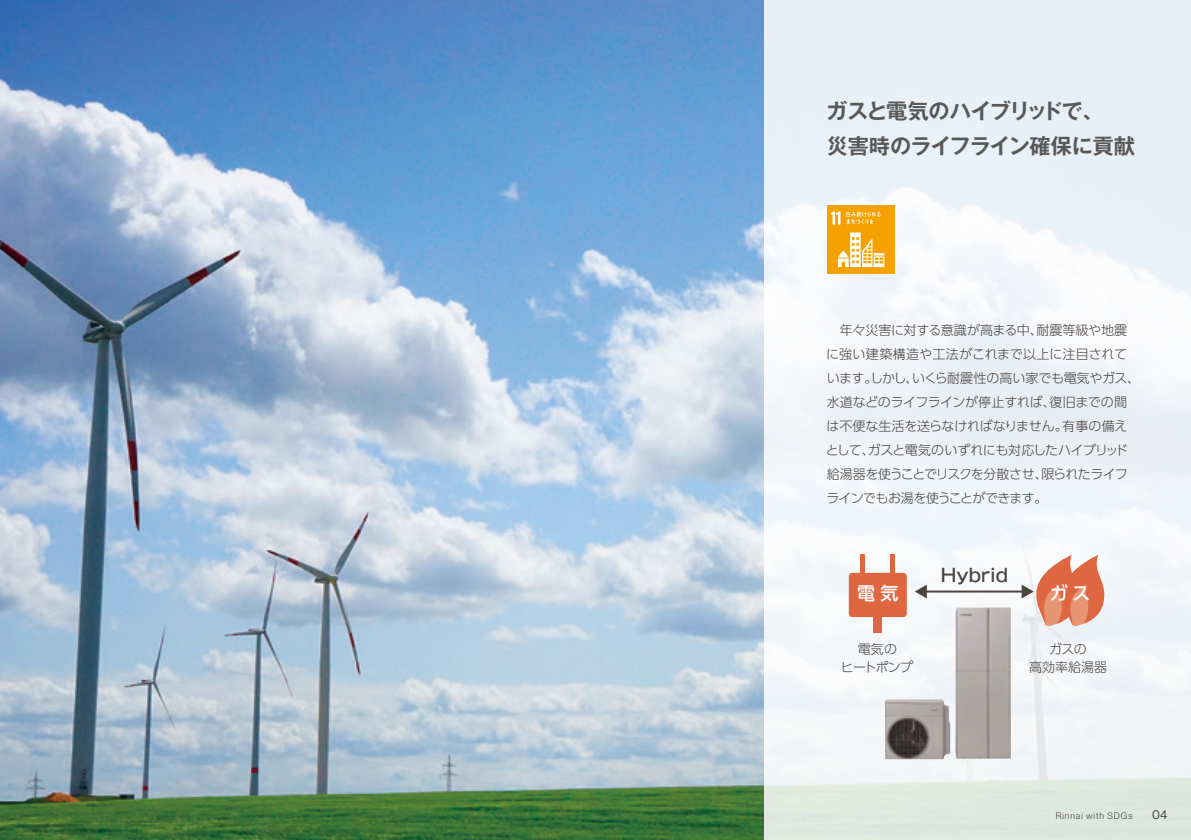
<style>
.page{position:relative;width:1191px;height:840px;background:#fff}
.page>*{position:absolute;margin:0;border:0;box-sizing:border-box;transform-origin:0 0}
.t1{font:700 21.2px/35.2px "Gothic MB101 Pro De";letter-spacing:-.025em;color:#595857}
.t2{font:500 18px "Gothic MB101 Pro";color:#4b4441}
.t3{font:500 18px "UD Shin Go Pro";color:#fff}
.t4{font:300 13px/24px "UD Shin Go Pro";letter-spacing:-.025em;color:#4b4441}
.t5{font:300 13px/18px "UD Shin Go Pro";letter-spacing:-.045em;color:#4b4441;text-align:center}
.t6{font:300 13px/18px "UD Shin Go Pro";color:#4b4441;text-align:center}
.t7{font:12.6px "N Haas Grotesk DS Pro 55 Rg";color:#4b4441}
.t8{font:9.2px "N Haas Grotesk DS Pro 45 Lt";letter-spacing:.1em;color:#4b4441}
</style>
<div class="page">
<img style="left:0;top:0;width:764px;height:839px">
<svg style="left:764px;top:0;width:427px;height:839px;fill:#eef3f8"></svg>
<div style="left:826px;top:205px;width:68px;height:68px;background:#f5a200"></div>
<svg style="left:830px;top:211px;width:10px;height:13px"></svg>
<svg style="left:838px;top:232px;width:46px;height:35px"></svg>
<svg style="left:846px;top:211px;width:34px;height:13px"></svg>
<img style="left:884px;top:607px;width:126px;height:151px">
<div style="left:848px;top:572px;width:58px;height:44px;background:#de6742;border-radius:4px"></div>
<div style="left:860px;top:553px;width:5px;height:27px;background:#de6742"></div>
<div style="left:890px;top:553px;width:5px;height:27px;background:#de6742"></div>
<div style="left:873px;top:613px;width:9px;height:19px;background:#de6742"></div>
<hr style="left:925px;top:590px;width:98px;height:2px;background:#4b4441">
<svg style="left:914px;top:584px;width:13px;height:14px"></svg>
<svg style="left:1021px;top:554px;width:87px;height:71px"></svg>
<h1 class="t1" style="left:826px;top:90px;width:310px">ガスと電気のハイブリッドで、<br>災害時のライフライン確保に貢献</h1>
<p class="t4" style="left:826px;top:317px;width:316px">　年々災害に対する意識が高まる中、耐震等級や地震に強い建築構造や工法がこれまで以上に注目されています。しかし、いくら耐震性の高い家でも電気やガス、水道などのライフラインが停止すれば、復旧までの間は不便な生活を送らなければなりません。有事の備えとして、ガスと電気のいずれにも対応したハイブリッド給湯器を使うことでリスクを分散させ、限られたライフラインでもお湯を使うことができます。</p>
<h2 class="t2" style="left:940px;top:560px;width:69px">Hybrid</h2>
<h2 class="t3" style="left:857px;top:578px;width:43px">電気</h2>
<h2 class="t3" style="left:1049px;top:578px;width:42px">ガス</h2>
<p class="t5" style="left:841px;top:638px;width:74px">電気の<br>ヒートポンプ</p>
<p class="t6" style="left:1029px;top:638px;width:79px">ガスの<br>高効率給湯器</p>
<p class="t8" style="left:1055px;top:810px;width:78px">Rinnai with SDGs</p>
<p class="t7" style="left:1152px;top:807px;width:17px">04</p>
</div>
